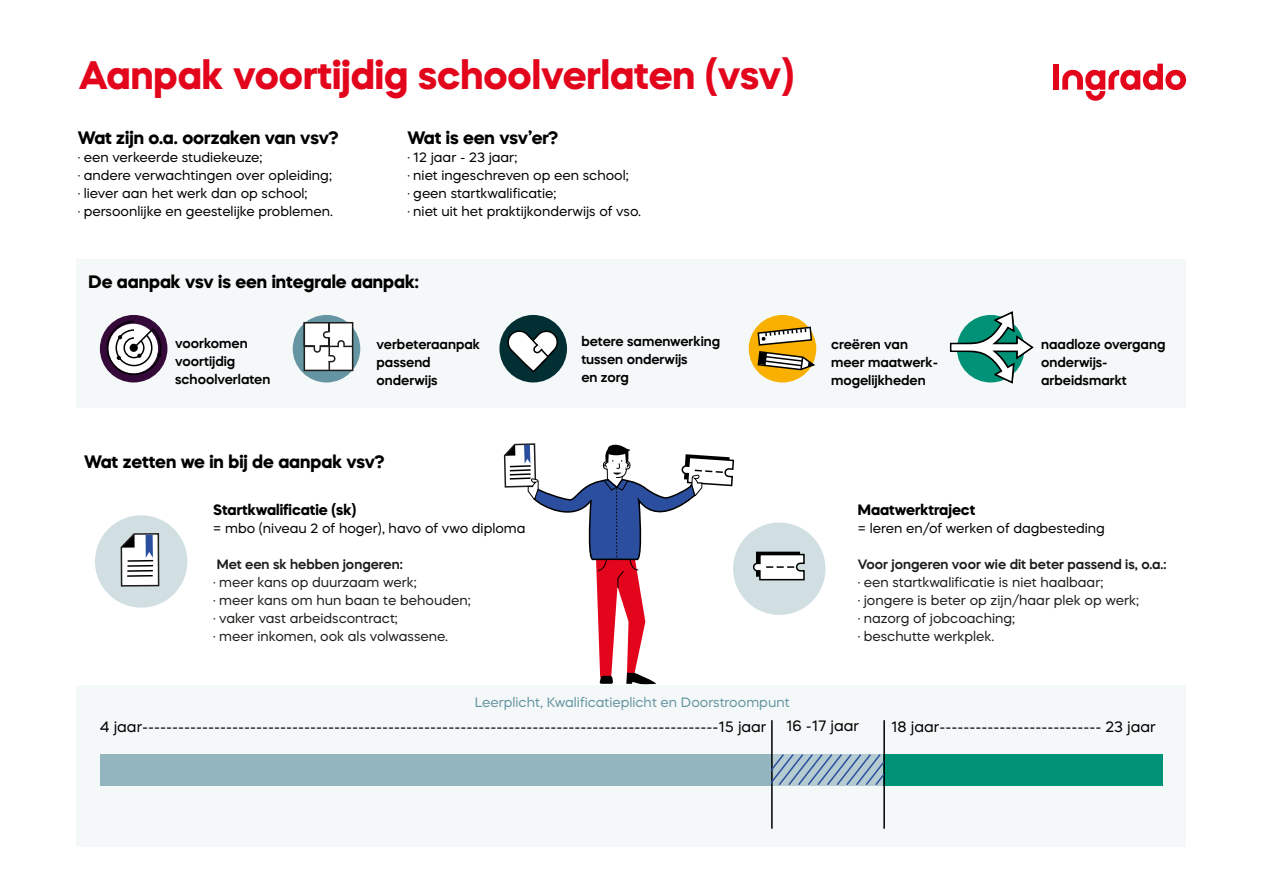
<style>
.page{position:relative;width:1263px;height:893px;background:#fff}
.page>*{position:absolute;margin:0;border:0;box-sizing:border-box;transform-origin:0 0}
.t1{font:700 39.75px "Mazzard H";color:#e3051b}
.t2{font:700 18px "Mazzard H";color:#000}
.t3{font:15px "Mazzard H";color:#000}
.t4{font:700 15px "Mazzard H";color:#000}
.t5{font:13.5px/18px "Mazzard H";color:#000}
.t6{font:13.5px/18px "Mazzard H";color:#1d1d1b}
.t7{font:600 13.5px/18px "Mazzard H";color:#000}
.t8{font:13.5px "Mazzard H";color:#6595a2}
.s1{font-size:12px}
.s2{font-weight:600}
.s3{font-size:12px;color:#000}
</style>
<div class="page">
<div style="left:733px;top:523px;width:92px;height:92px;background:#d1dfe3;border-radius:50%"></div>
<div style="left:95px;top:515px;width:92px;height:93px;background:#d1dfe3;border-radius:50%"></div>
<div style="left:77px;top:685px;width:1109px;height:161px;background:#f5f8f9"></div>
<div style="left:77px;top:259px;width:1109px;height:149px;background:#f5f8f9"></div>
<div style="left:100px;top:754px;width:671px;height:31px;background:#93b5be"></div>
<div style="left:883px;top:754px;width:280px;height:31px;background:#009277"></div>
<hr style="left:883px;top:720px;width:2px;height:109px;background:#000">
<hr style="left:771px;top:720px;width:2px;height:109px;background:#000">
<svg style="left:120px;top:533px;width:40px;height:54px;background:#b6babf"></svg>
<svg style="left:771px;top:754px;width:112px;height:31px;background:#97b0c5"></svg>
<div style="left:1052px;top:64px;width:6px;height:26px;background:#e3051b"></div>
<svg style="left:1062px;top:64px;width:124px;height:37px"></svg>
<div style="left:100px;top:315px;width:67px;height:67px;background:#35093a;border-radius:50%"></div>
<div style="left:293px;top:315px;width:67px;height:67px;background:#6595a2;border-radius:50%"></div>
<div style="left:499px;top:315px;width:68px;height:67px;background:#012f33;border-radius:50%"></div>
<div style="left:749px;top:315px;width:67px;height:67px;background:#f9b000;border-radius:50%"></div>
<svg style="left:949px;top:311px;width:85px;height:73px"></svg>
<svg style="left:303px;top:321px;width:51px;height:51px;background:#cbcece"></svg>
<svg style="left:505px;top:328px;width:55px;height:46px"></svg>
<svg style="left:106px;top:320px;width:56px;height:56px"></svg>
<svg style="left:757px;top:326px;width:60px;height:45px"></svg>
<svg style="left:753px;top:552px;width:52px;height:29px;background:#b6b8b8"></svg>
<svg style="left:503px;top:443px;width:232px;height:242px"></svg>
<h1 class="t1" style="left:79px;top:49px;width:717px">Aanpak voortijdig schoolverlaten (vsv)</h1>
<h2 class="t2" style="left:407px;top:126px;width:153px">Wat is een vsv’er?</h2>
<p class="t5" style="left:407px;top:148px;width:235px"><span class="s1">·</span> 12 jaar - 23 jaar;<br><span class="s1">·</span> niet ingeschreven op een school;<br><span class="s1">·</span> geen startkwalificatie;<br><span class="s1">·</span> niet uit het praktijkonderwijs of vso.</p>
<h2 class="t2" style="left:78px;top:126px;width:262px">Wat zijn o.a. oorzaken van vsv?</h2>
<p class="t5" style="left:78px;top:148px;width:257px"><span class="s1">·</span> een verkeerde studiekeuze;<br><span class="s1">·</span> andere verwachtingen over opleiding; <span class="s1">·</span> liever aan het werk dan op school;<br><span class="s1">·</span> persoonlijke en geestelijke problemen.</p>
<h2 class="t2" style="left:88px;top:269px;width:332px">De aanpak vsv is een integrale aanpak:</h2>
<p class="t7" style="left:175px;top:334px;width:97px">voorkomen voortijdig schoolverlaten</p>
<p class="t7" style="left:377px;top:335px;width:105px">verbeteraanpak passend onderwijs</p>
<p class="t7" style="left:581px;top:332px;width:140px">betere samenwerking tussen onderwijs<br>en zorg</p>
<p class="t7" style="left:831px;top:335px;width:108px">creëren van meer maatwerk&shy;mogelijkheden</p>
<p class="t7" style="left:1041px;top:335px;width:126px">naadloze overgang onderwijs&shy;arbeidsmarkt</p>
<h2 class="t2" style="left:84px;top:450px;width:302px">Wat zetten we in bij de aanpak vsv?</h2>
<p class="t4" style="left:213px;top:500px;width:145px">Startkwalificatie (sk)</p>
<p class="t5" style="left:213px;top:519px;width:314px">= mbo (niveau 2 of hoger), havo of vwo diploma</p>
<p class="t6" style="left:213px;top:555px;width:259px"><span class="s2">Met een sk hebben jongeren:<br></span><span class="s3">·</span> meer kans op duurzaam werk;<br><span class="s3">·</span> meer kans om hun baan te behouden; <span class="s3">·</span> vaker vast arbeidscontract;<br><span class="s3">·</span> meer inkomen, ook als volwassene.</p>
<p class="t8" style="left:475px;top:693px;width:316px">Leerplicht, Kwalificatieplicht en Doorstroompunt</p>
<p class="t4" style="left:858px;top:500px;width:119px">Maatwerktraject</p>
<p class="t5" style="left:858px;top:519px;width:249px">= leren en/of werken of dagbesteding</p>
<p class="t6" style="left:858px;top:555px;width:310px"><span class="s2">Voor jongeren voor wie dit beter passend is, o.a.: </span><span class="s3">·</span> een startkwalificatie is niet haalbaar;<br><span class="s3">·</span> jongere is beter op zijn/haar plek op werk;<br><span class="s3">·</span> nazorg of jobcoaching;<br><span class="s3">·</span> beschutte werkplek.</p>
<p class="t3" style="left:786px;top:717px;width:371px">16 -17 jaar -- 18 jaar--------------------------- 23 jaar</p>
<p class="t3" style="left:100px;top:717px;width:772px">4 jaar------------------------------------------------------------------------------------------------15 jaar ----- ----------</p>
</div>
